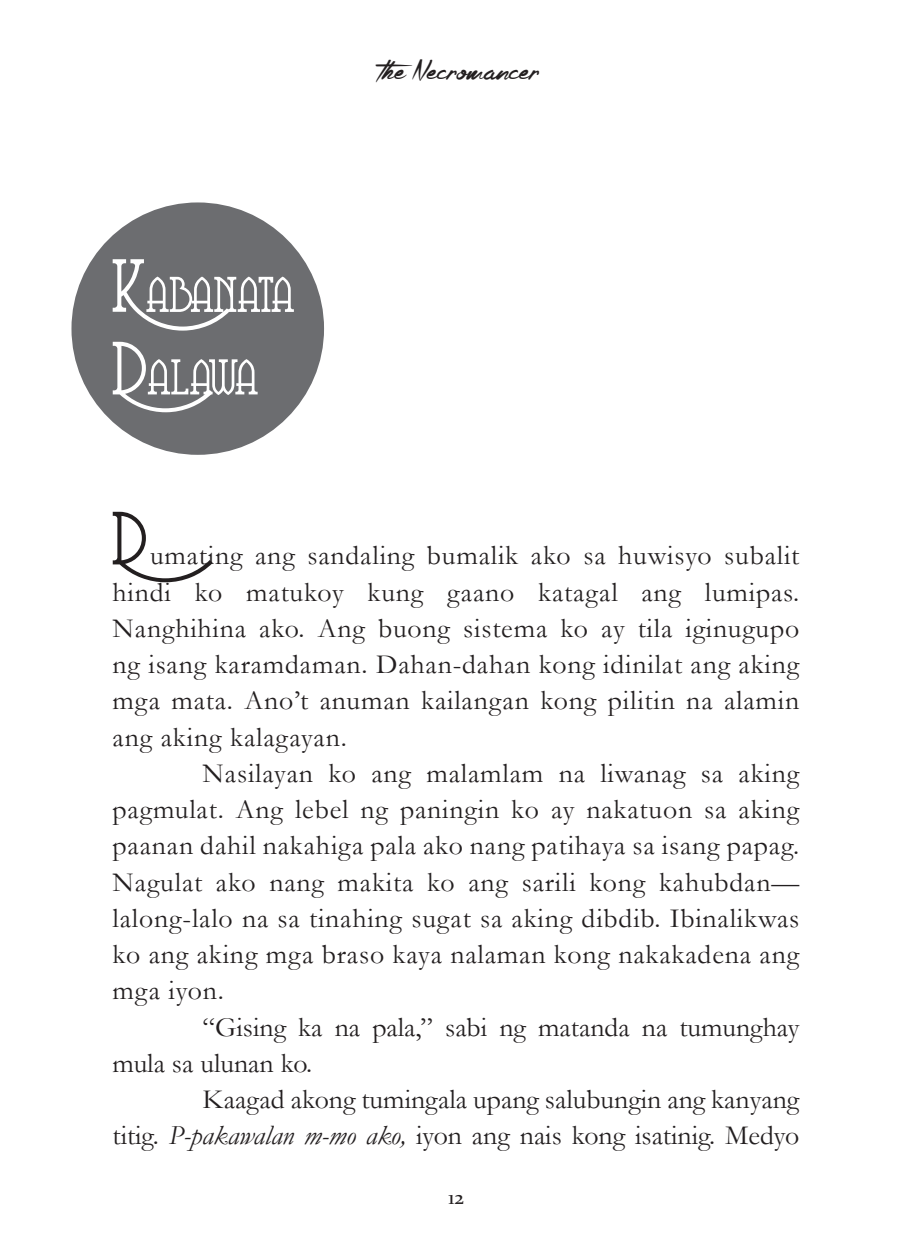
<style>
.page{position:relative;width:912px;height:1260px;background:#fff}
.page>*{position:absolute;margin:0;border:0;box-sizing:border-box;transform-origin:0 0}
.t1{font:75px "Coventry Garden";color:#231f20}
.t2{font:50px/82.5px "Coventry Garden";letter-spacing:-.01em;color:#fff}
.t3{font:42.5px "la Compagniedes Ombres";color:#231f20}
.t4{font:27.75px/36.2px "Garamond";color:#231f20;text-align:justify}
.t5{font:20px "Constantia";color:#231f20}
.s1{font-size:75px}
.s2{font-style:italic}
</style>
<div class="page">
<div style="left:71px;top:202px;width:253px;height:253px;background:#6c6d70;border-radius:50%"></div>
<h2 class="t2" style="left:112px;top:257px;width:184px"><span class="s1">K</span>abanata<br><span class="s1">D</span>alawa</h2>
<h3 class="t3" style="left:375px;top:40px;width:165px">The Necromancer</h3>
<h1 class="t1" style="left:112px;top:504px;width:102px">D</h1>
<p class="t4" style="left:112px;top:537px;width:688px;text-indent:37px">umating ang sandaling bumalik ako sa huwisyo subalit hindi ko matukoy kung gaano katagal ang lumipas.<br>Nanghihina ako. Ang buong sistema ko ay tila iginugupo ng isang karamdaman. Dahan-dahan kong idinilat ang aking mga mata. Ano’t anuman kailangan kong pilitin na alamin ang aking kalagayan.</p>
<p class="t4" style="left:112px;top:754px;width:688px;text-indent:90px">Nasilayan ko ang malamlam na liwanag sa aking pagmulat. Ang lebel ng paningin ko ay nakatuon sa aking paanan dahil nakahiga pala ako nang patihaya sa isang papag.<br>Nagulat ako nang makita ko ang sarili kong kahubdan— lalong-lalo na sa tinahing sugat sa aking dibdib. Ibinalikwas ko ang aking mga braso kaya nalaman kong nakakadena ang mga iyon.</p>
<p class="t4" style="left:112px;top:1008px;width:688px;text-indent:90px">“Gising ka na pala,” sabi ng matanda na tumunghay mula sa ulunan ko.</p>
<p class="t4" style="left:112px;top:1080px;width:688px;text-align:right">Kaagad akong tumingala upang salubungin ang kanyang<br>titig. <span class="s2">P-pakawalan m-mo ako,</span> iyon ang nais kong isatinig. Medyo</p>
<p class="t5" style="left:448px;top:1183px;width:17px">12</p>
</div>
